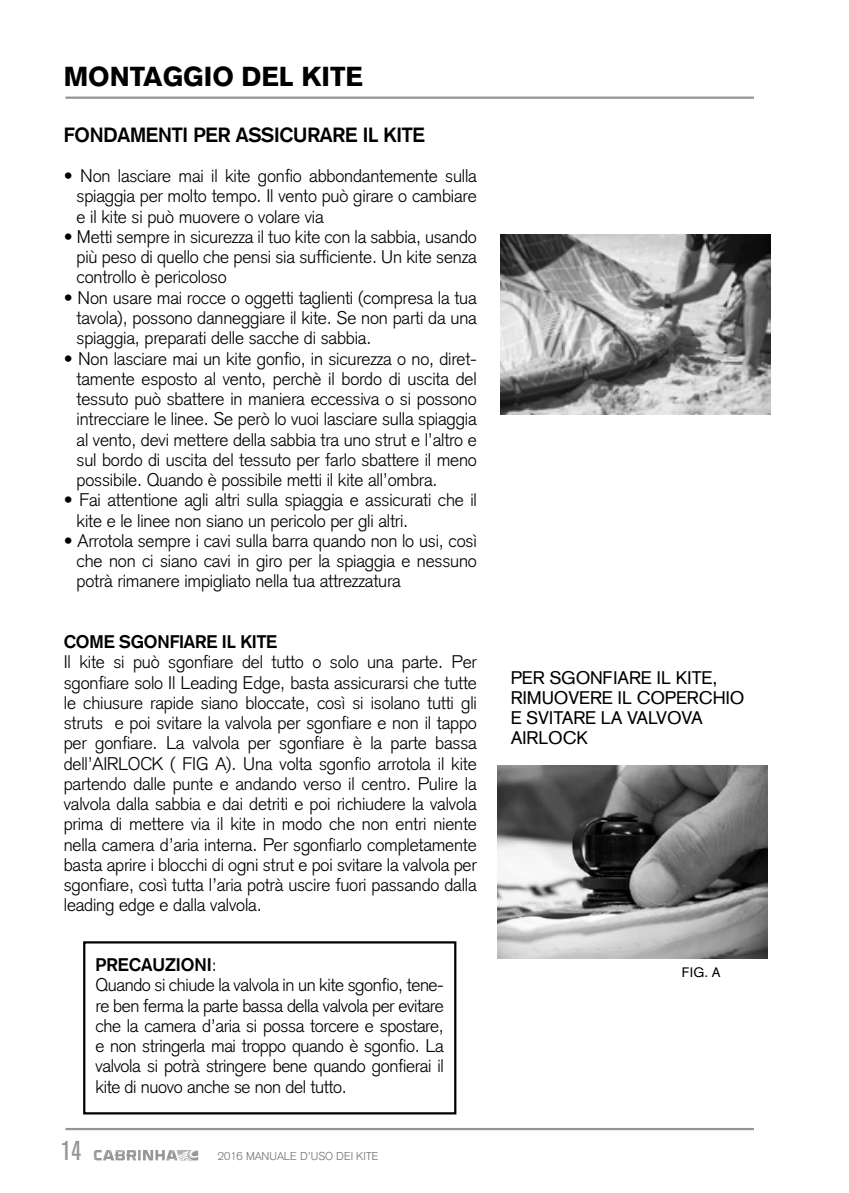
<style>
.page{position:relative;width:849px;height:1193px;background:#fff}
.page>*{position:absolute;margin:0;border:0;box-sizing:border-box;transform-origin:0 0}
.t1{font:900 27px "Akzidenz Grotesk";color:#000}
.t2{font:condensed 27px "Akzidenz Grotesk BE";color:#939598}
.t3{font:700 20.25px "Akzidenz Grotesk";letter-spacing:-.01em;color:#000}
.t4{font:300 18px/20.2px "Akzidenz Grotesk";letter-spacing:-.01em;color:#000;text-align:justify}
.t5{font:18px/20.2px "Akzidenz Grotesk";letter-spacing:-.01em;color:#000}
.t6{font:700 18px "Akzidenz Grotesk";letter-spacing:-.01em;color:#000}
.t7{font:13.5px "Akzidenz Grotesk";color:#000}
.t8{font:300 11.25px "Akzidenz Grotesk";color:#717275}
.s1{font-weight:700}
</style>
<div class="page">
<hr style="left:65px;top:1128px;width:688px;height:2px;background:#939598">
<hr style="left:65px;top:97px;width:688px;height:2px;background:#939598">
<svg style="left:94px;top:1150px;width:104px;height:10px"></svg>
<div style="left:83px;top:941px;width:373px;height:173px;border:2px solid #000"></div>
<img style="left:500px;top:235px;width:270px;height:180px">
<img style="left:497px;top:765px;width:270px;height:193px">
<h1 class="t1" style="left:64px;top:60px;width:301px">MONTAGGIO DEL KITE</h1>
<p class="t3" style="left:64px;top:123px;width:362px">FONDAMENTI PER ASSICURARE IL KITE</p>
<p class="t4" style="left:77px;top:166px;width:401px;text-indent:-13px">• Non lasciare mai il kite gonfio abbondantemente sulla spiaggia per molto tempo. Il vento può girare o cambiare e il kite si può muovere o volare via</p>
<p class="t4" style="left:77px;top:227px;width:401px;text-indent:-13px">• Metti sempre in sicurezza il tuo kite con la sabbia, usando più peso di quello che pensi sia sufficiente. Un kite senza controllo è pericoloso</p>
<p class="t4" style="left:77px;top:287px;width:401px;text-indent:-13px">• Non usare mai rocce o oggetti taglienti (compresa la tua tavola), possono danneggiare il kite. Se non parti da una spiaggia, preparati delle sacche di sabbia.</p>
<p class="t4" style="left:77px;top:348px;width:401px;text-indent:-13px">• Non lasciare mai un kite gonfio, in sicurezza o no, diret&shy;tamente esposto al vento, perchè il bordo di uscita del tessuto può sbattere in maniera eccessiva o si possono intrecciare le linee. Se però lo vuoi lasciare sulla spiaggia al vento, devi mettere della sabbia tra uno strut e l’altro e sul bordo di uscita del tessuto per farlo sbattere il meno possibile. Quando è possibile metti il kite all’ombra.</p>
<p class="t4" style="left:77px;top:490px;width:401px;text-indent:-13px">• Fai attentione agli altri sulla spiaggia e assicurati che il kite e le linee non siano un pericolo per gli altri.</p>
<p class="t4" style="left:77px;top:530px;width:401px;text-indent:-13px">• Arrotola sempre i cavi sulla barra quando non lo usi, così che non ci siano cavi in giro per la spiaggia e nessuno potrà rimanere impigliato nella tua attrezzatura</p>
<p class="t6" style="left:64px;top:631px;width:215px">COME SGONFIARE IL KITE</p>
<p class="t4" style="left:64px;top:652px;width:414px">Il kite si può sgonfiare del tutto o solo una parte. Per sgonfiare solo Il Leading Edge, basta assicurarsi che tutte le chiusure rapide siano bloccate, così si isolano tutti gli struts e poi svitare la valvola per sgonfiare e non il tappo per gonfiare. La valvola per sgonfiare è la parte bassa dell’AIRLOCK ( FIG A). Una volta sgonfio arrotola il kite partendo dalle punte e andando verso il centro. Pulire la valvola dalla sabbia e dai detriti e poi richiudere la valvola prima di mettere via il kite in modo che non entri niente nella camera d’aria interna. Per sgonfiarlo completamente basta aprire i blocchi di ogni strut e poi svitare la valvola per sgonfiare, così tutta l’aria potrà uscire fuori passando dalla leading edge e dalla valvola.</p>
<p class="t5" style="left:510px;top:667px;width:235px">PER SGONFIARE IL KITE,<br>RIMUOVERE IL COPERCHIO<br>E SVITARE LA VALVOVA<br>AIRLOCK</p>
<p class="t4" style="left:95px;top:955px;width:350px;text-align:left"><span class="s1">PRECAUZIONI</span>:<br>Quando si chiude la valvola in un kite sgonfio, tene&shy;re ben ferma la parte bassa della valvola per evitare che la camera d’aria si possa torcere e spostare, e non stringerla mai troppo quando è sgonfio. La valvola si potrà stringere bene quando gonfierai il kite di nuovo anche se non del tutto.</p>
<p class="t7" style="left:681px;top:964px;width:40px">FIG. A</p>
<h1 class="t2" style="left:61px;top:1136px;width:22px">14</h1>
<p class="t8" style="left:218px;top:1150px;width:162px">2016 MANUALE D’USO DEI KITE</p>
</div>
